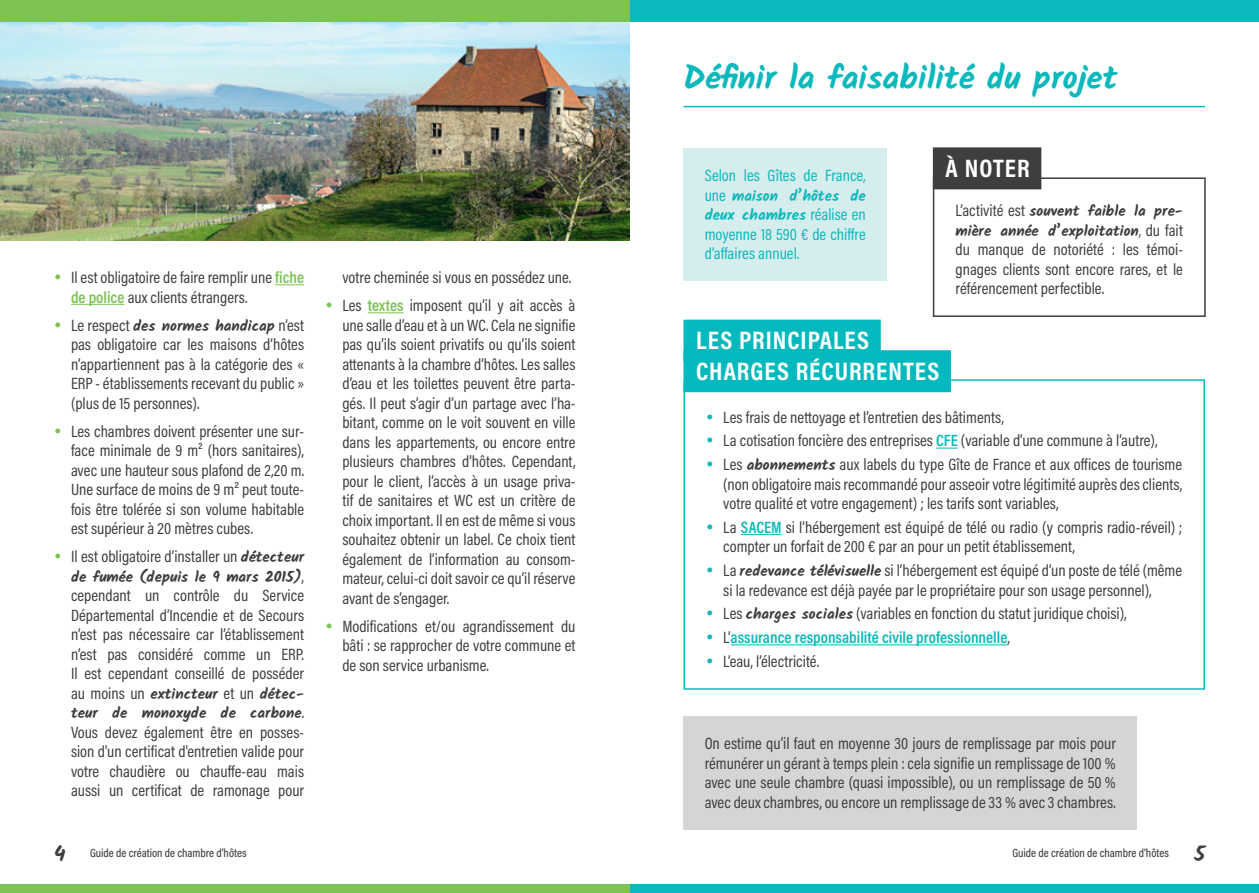
<style>
.page{position:relative;width:1259px;height:893px;background:#fff}
.page>*{position:absolute;margin:0;border:0;box-sizing:border-box;transform-origin:0 0}
.Titre_Bleu{font:700 33px "Kalam";color:#0bb8bb}
.t1{font:700 25.5px "Acumin Pro Cond";letter-spacing:.04em;color:#fff}
.LABEUR{font:16.5px/19.5px "Acumin Pro Cond";color:#3e3e3f;text-align:justify}
.LABEUR-2{font:16.5px/19.5px "Acumin Pro Cond";color:#0bb8bb}
.t2{font:600 16.5px "Acumin Pro Cond";color:#0bb8bb}
.LABEUR-3{font:700 15px/19.5px "Kalam";color:#3e3e3f}
.LABEUR-4{font:700 15px/19.5px "Kalam";color:#0bb8bb}
.t3{font:500 12px "Acumin Pro Cond";color:#3e3e3f}
.s1{font-weight:600;color:#7cc354}
.s2{font-family:"Acumin Pro Cond";font-weight:400;font-size:16.5px}
.s3{font-family:"Kalam";font-weight:700;font-size:15px}
.s4{font-family:"Acumin Pro Cond";font-weight:400}
.s5{font-weight:600;color:#0bb8bb}
.s6{font-weight:400;color:#3e3e3f}
.s7{font-family:"Kalam";font-weight:700;font-size:21px}
</style>
<div class="page">
<svg style="left:275px;top:284px;width:29px;height:1px"></svg>
<hr style="left:71px;top:304px;width:53px;height:1px;background:#7cc354">
<hr style="left:368px;top:312px;width:36px;height:1px;background:#7cc354">
<hr style="left:683px;top:106px;width:522px;height:1px;background:#0bb8bb">
<div style="left:683px;top:148px;width:204px;height:132px;background:#d6edee"></div>
<div style="left:933px;top:177px;width:272px;height:140px;border:2px solid #3e3e3f"></div>
<svg style="left:936px;top:448px;width:22px;height:1px"></svg>
<hr style="left:741px;top:534px;width:40px;height:1px;background:#0bb8bb">
<hr style="left:730px;top:644px;width:277px;height:1px;background:#0bb8bb">
<div style="left:683px;top:379px;width:522px;height:311px;border:2px solid #0bb8bb"></div>
<div style="left:683px;top:320px;width:197px;height:42px;background:#03b9bd"></div>
<div style="left:683px;top:350px;width:268px;height:42px;background:#03b9bd"></div>
<div style="left:933px;top:147px;width:108px;height:42px;background:#3e3e3f"></div>
<div style="left:683px;top:716px;width:454px;height:113px;background:#d4d6d4"></div>
<img style="left:0;top:21px;width:629px;height:219px">
<div style="left:629px;top:0;width:630px;height:21px;background:#0bb8bb"></div>
<div style="left:0;top:0;width:629px;height:21px;background:#7cc354"></div>
<div style="left:629px;top:884px;width:630px;height:9px;background:#0bb8bb"></div>
<div style="left:0;top:884px;width:629px;height:9px;background:#7cc354"></div>
<p class="LABEUR" style="left:71px;top:267px;width:235px">Il est obligatoire de faire remplir une <span class="s1">fiche de police</span> aux clients étrangers.</p>
<p class="LABEUR-3" style="left:71px;top:316px;width:235px"><span class="s2">Le respect</span> des normes handicap <span class="s2">n’est</span></p>
<p class="LABEUR" style="left:71px;top:334px;width:235px">pas obligatoire car les maisons d’hôtes n’appartiennent pas à la catégorie des « ERP - établissements recevant du public » (plus de 15 personnes).</p>
<p class="LABEUR" style="left:71px;top:421px;width:235px">Les chambres doivent présenter une sur&shy;face minimale de 9 m² (hors sanitaires), avec une hauteur sous plafond de 2,20 m.<br>Une surface de moins de 9 m² peut toute&shy;fois être tolérée si son volume habitable est supérieur à 20 mètres cubes.</p>
<p class="LABEUR" style="left:71px;top:546px;width:235px">Il est obligatoire d’installer un <span class="s3">détecteur</span></p>
<p class="LABEUR-3" style="left:71px;top:567px;width:235px">de fumée (depuis le 9 mars 2015)<span class="s2">,</span></p>
<p class="LABEUR" style="left:71px;top:585px;width:235px">cependant un contrôle du Service Départemental d’Incendie et de Secours n’est pas nécessaire car l’établissement n’est pas considéré comme un ERP.<br>Il est cependant conseillé de posséder</p>
<p class="LABEUR-3" style="left:71px;top:684px;width:235px"><span class="s2">au moins un</span> extincteur <span class="s2">et un</span> détec&shy;teur de monoxyde de carbone<span class="s2">.</span></p>
<p class="LABEUR" style="left:71px;top:722px;width:235px">Vous devez également être en posses&shy;sion d'un certificat d'entretien valide pour votre chaudière ou chauffe-eau mais aussi un certificat de ramonage pour</p>
<p class="LABEUR" style="left:342px;top:267px;width:230px">votre cheminée si vous en possédez une.</p>
<p class="LABEUR" style="left:342px;top:295px;width:235px">Les <span class="s1">textes</span> imposent qu’il y ait accès à une salle d’eau et à un WC. Cela ne signifie pas qu’ils soient privatifs ou qu’ils soient attenants à la chambre d’hôtes. Les salles d’eau et les toilettes peuvent être parta&shy;gés. Il peut s’agir d’un partage avec l’ha&shy;bitant, comme on le voit souvent en ville dans les appartements, ou encore entre plusieurs chambres d’hôtes. Cependant, pour le client, l’accès à un usage priva&shy;tif de sanitaires et WC est un critère de choix important. Il en est de même si vous souhaitez obtenir un label. Ce choix tient également de l’information au consom&shy;mateur, celui-ci doit savoir ce qu’il réserve avant de s’engager.</p>
<p class="LABEUR" style="left:342px;top:616px;width:235px">Modifications et/ou agrandissement du bâti : se rapprocher de votre commune et de son service urbanisme.</p>
<p class="Titre_Bleu" style="left:683px;top:58px;width:435px">Définir la faisabilité du projet</p>
<p class="LABEUR-2" style="left:705px;top:165px;width:162px">Selon les Gîtes de France,</p>
<p class="LABEUR-4" style="left:705px;top:186px;width:162px"><span class="s2">une</span> maison d’hôtes de deux chambres <span class="s2">réalise en</span></p>
<p class="LABEUR-2" style="left:705px;top:224px;width:162px">moyenne 18 590 € de chiffre d’affaires annuel.</p>
<p class="t1" style="left:945px;top:152px;width:85px">À NOTER</p>
<p class="LABEUR-3" style="left:955px;top:201px;width:229px"><span class="s2">L’activité est</span> souvent faible la pre&shy;mière année d’exploitation<span class="s4">,</span> <span class="s2">du fait</span></p>
<p class="LABEUR" style="left:955px;top:239px;width:229px">du manque de notoriété : les témoi&shy;gnages clients sont encore rares, et le référencement perfectible.</p>
<p class="t1" style="left:696px;top:324px;width:174px">LES PRINCIPALES</p>
<p class="t1" style="left:696px;top:354px;width:244px">CHARGES RÉCURRENTES</p>
<p class="LABEUR" style="left:723px;top:407px;width:282px">Les frais de nettoyage et l’entretien des bâtiments,</p>
<p class="LABEUR" style="left:723px;top:431px;width:436px">La cotisation foncière des entreprises <span class="s5">CFE</span> (variable d’une commune à l’autre),</p>
<p class="LABEUR" style="left:723px;top:454px;width:460px">Les <span class="s3">abonnements</span> aux labels du type Gîte de France et aux offices de tourisme (non obligatoire mais recommandé pour asseoir votre légitimité auprès des clients, votre qualité et votre engagement) ; les tarifs sont variables,</p>
<p class="LABEUR" style="left:723px;top:517px;width:460px">La <span class="s5">SACEM</span> si l’hébergement est équipé de télé ou radio (y compris radio-réveil) ; compter un forfait de 200 € par an pour un petit établissement,</p>
<p class="LABEUR" style="left:723px;top:560px;width:460px">La <span class="s3">redevance télévisuelle</span> si l’hébergement est équipé d’un poste de télé (même si la redevance est déjà payée par le propriétaire pour son usage personnel),</p>
<p class="LABEUR" style="left:723px;top:604px;width:405px">Les <span class="s3">charges sociales</span> (variables en fonction du statut juridique choisi),</p>
<p class="t2" style="left:723px;top:627px;width:288px"><span class="s6">L’</span>assurance responsabilité civile professionnelle<span class="s6">,</span></p>
<p class="LABEUR" style="left:723px;top:651px;width:97px">L’eau, l’électricité.</p>
<p class="LABEUR" style="left:705px;top:734px;width:413px">On estime qu’il faut en moyenne 30 jours de remplissage par mois pour rémunérer un gérant à temps plein : cela signifie un remplissage de 100 % avec une seule chambre (quasi impossible), ou un remplissage de 50 % avec deux chambres, ou encore un remplissage de 33 % avec 3 chambres.</p>
<p class="t3" style="left:54px;top:845px;width:194px"><span class="s7">4</span> Guide de création de chambre d’hôtes</p>
<p class="t3" style="left:1012px;top:845px;width:194px">Guide de création de chambre d’hôtes <span class="s7">5</span></p>
</div>
